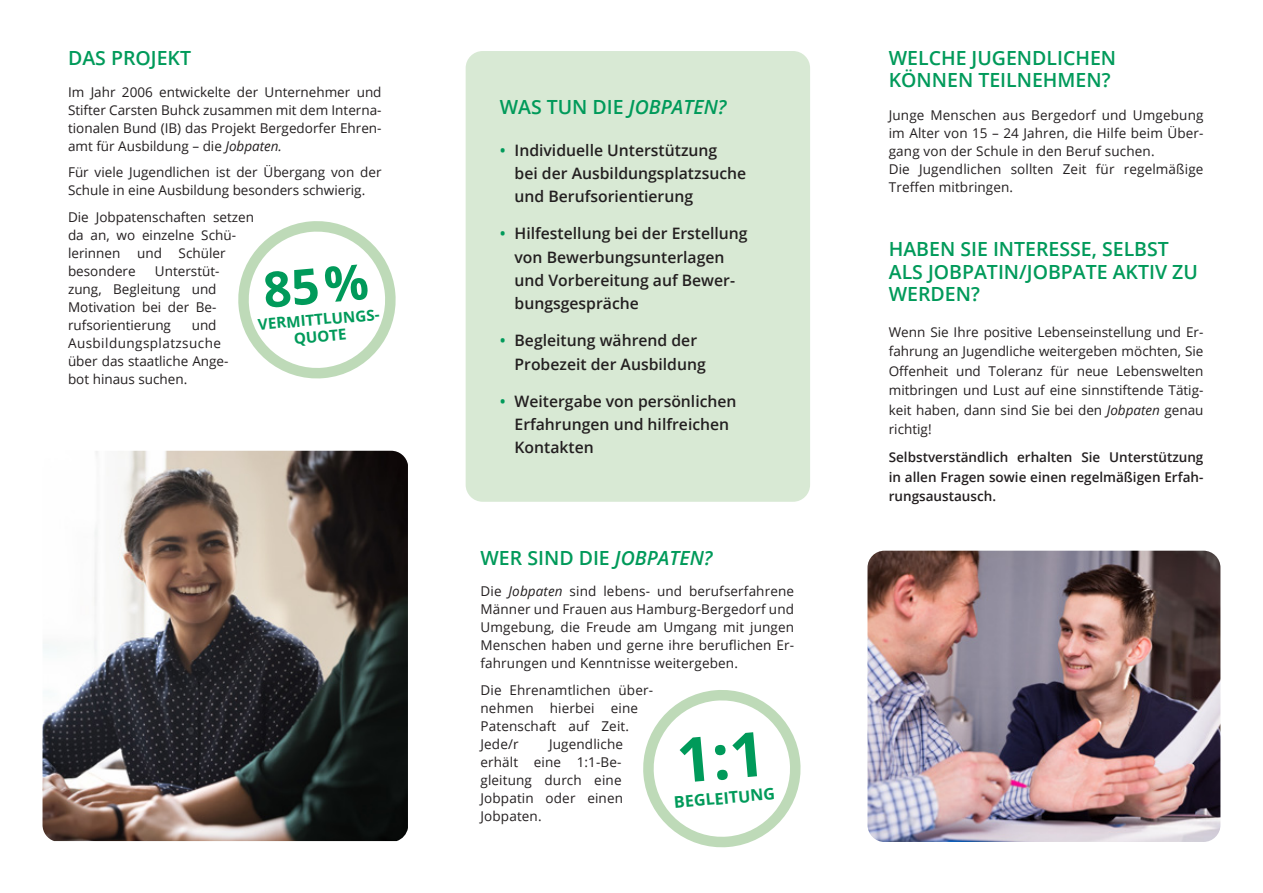
<style>
.page{position:relative;width:1263px;height:893px;background:#fff}
.page>*{position:absolute;margin:0;border:0;box-sizing:border-box;transform-origin:0 0}
.t1{font:600 19.5px/22.5px "Open Sans";color:#009a5a}
.t2{font:700 16.05px "Open Sans";color:#009a5a}
.t3{font:600 15.75px/23.2px "Open Sans";color:#231f20}
.t4{font:700 15.15px/17px "Open Sans";color:#009a5a;text-align:center}
.t5{font:13.5px/18px "Open Sans";color:#231f20}
.t6{font:600 13.5px/19.5px "Open Sans";color:#231f20;text-align:justify}
.s1{font-style:italic}
.s2{color:#009a5a}
</style>
<div class="page">
<div style="left:466px;top:51px;width:344px;height:451px;background:#d8e9d4;border-radius:17px"></div>
<img style="left:867px;top:551px;width:353px;height:291px">
<img style="left:43px;top:451px;width:365px;height:390px">
<svg style="left:238px;top:221px;width:158px;height:158px"></svg>
<svg style="left:643px;top:690px;width:158px;height:158px"></svg>
<h1 class="t1" style="left:68px;top:46px;width:125px">DAS PROJEKT</h1>
<p class="t5" style="left:68px;top:83px;width:315px;text-align:justify">Im Jahr 2006 entwickelte der Unternehmer und Stifter Carsten Buhck zusammen mit dem Interna&shy;tionalen Bund (IB) das Projekt Bergedorfer Ehren&shy;amt für Ausbildung – die <span class="s1">Jobpaten.</span></p>
<p class="t5" style="left:68px;top:163px;width:315px">Für viele Jugendlichen ist der Übergang von der<br>Schule in eine Ausbildung besonders schwierig.</p>
<p class="t5" style="left:68px;top:208px;width:188px">Die Jobpatenschaften setzen da an, wo einzelne Schü&shy;lerinnen und Schüler besondere</p>
<p class="t5" style="left:68px;top:262px;width:153px;text-indent:87px">Unterstüt&shy;zung, Begleitung und<br>Motivation bei der Be&shy;rufsorientierung</p>
<p class="t5" style="left:68px;top:316px;width:162px;text-indent:124px">und<br>Ausbildungsplatzsuche über das staatliche Ange&shy;bot hinaus suchen.</p>
<p class="t4" style="left:257px;top:316px;width:126px;rotate:-5deg">VERMITTLUNGS-<br>QUOTE</p>
<h1 class="t1" style="left:500px;top:95px;width:228px">WAS TUN DIE <span class="s1">JOBPATEN?</span></h1>
<p class="t3" style="left:514px;top:138px;width:233px;text-indent:-15px"><span class="s2">•</span> Individuelle Unterstützung<br>bei der Ausbildungsplatzsuche und Berufsorientierung</p>
<p class="t3" style="left:514px;top:222px;width:235px;text-indent:-15px"><span class="s2">•</span> Hilfestellung bei der Erstellung von Bewerbungsunterlagen und Vorbereitung auf Bewer&shy;bungsgespräche</p>
<p class="t3" style="left:514px;top:329px;width:193px;text-indent:-15px"><span class="s2">•</span> Begleitung während der<br>Probezeit der Ausbildung</p>
<p class="t3" style="left:514px;top:389px;width:224px;text-indent:-15px"><span class="s2">•</span> Weitergabe von persönlichen<br>Erfahrungen und hilfreichen<br>Kontakten</p>
<h1 class="t1" style="left:480px;top:546px;width:234px">WER SIND DIE <span class="s1">JOBPATEN?</span></h1>
<p class="t5" style="left:480px;top:582px;width:315px;text-align:justify">Die <span class="s1">Jobpaten</span> sind lebens- und berufserfahrene Männer und Frauen aus Hamburg-Bergedorf und Umgebung, die Freude am Umgang mit jungen Menschen haben und gerne ihre beruflichen Er&shy;fahrungen und Kenntnisse weitergeben.</p>
<p class="t5" style="left:480px;top:681px;width:174px">Die Ehrenamtlichen über&shy;nehmen hierbei eine<br>Patenschaft auf Zeit.<br>Jede/r</p>
<p class="t5" style="left:480px;top:735px;width:144px;text-align:justify;text-indent:69px">Jugendliche erhält eine 1:1-Be&shy;gleitung durch eine Jobpatin oder einen Jobpaten.</p>
<p class="t2" style="left:673px;top:791px;width:103px;rotate:-5deg">BEGLEITUNG</p>
<h1 class="t1" style="left:889px;top:46px;width:229px">WELCHE JUGENDLICHEN<br>KÖNNEN TEILNEHMEN?</h1>
<p class="t5" style="left:889px;top:106px;width:316px">Junge Menschen aus Bergedorf und Umgebung im Alter von 15 – 24 Jahren, die Hilfe beim Über&shy;gang von der Schule in den Beruf suchen.<br>Die Jugendlichen sollten Zeit für regelmäßige Treffen mitbringen.</p>
<h1 class="t1" style="left:889px;top:237px;width:311px">HABEN SIE INTERESSE, SELBST<br>ALS JOBPATIN/JOBPATE AKTIV ZU<br>WERDEN?</h1>
<p class="t5" style="left:889px;top:322px;width:316px;line-height:19.5px;text-align:justify">Wenn Sie Ihre positive Lebenseinstellung und Er&shy;fahrung an Jugendliche weitergeben möchten, Sie Offenheit und Toleranz für neue Lebenswelten mitbringen und Lust auf eine sinnstiftende Tätig&shy;keit haben, dann sind Sie bei den <span class="s1">Jobpaten</span> genau richtig!</p>
<p class="t6" style="left:889px;top:447px;width:316px">Selbstverständlich erhalten Sie Unterstützung in allen Fragen sowie einen regelmäßigen Erfah&shy;rungsaustausch.</p>
</div>
